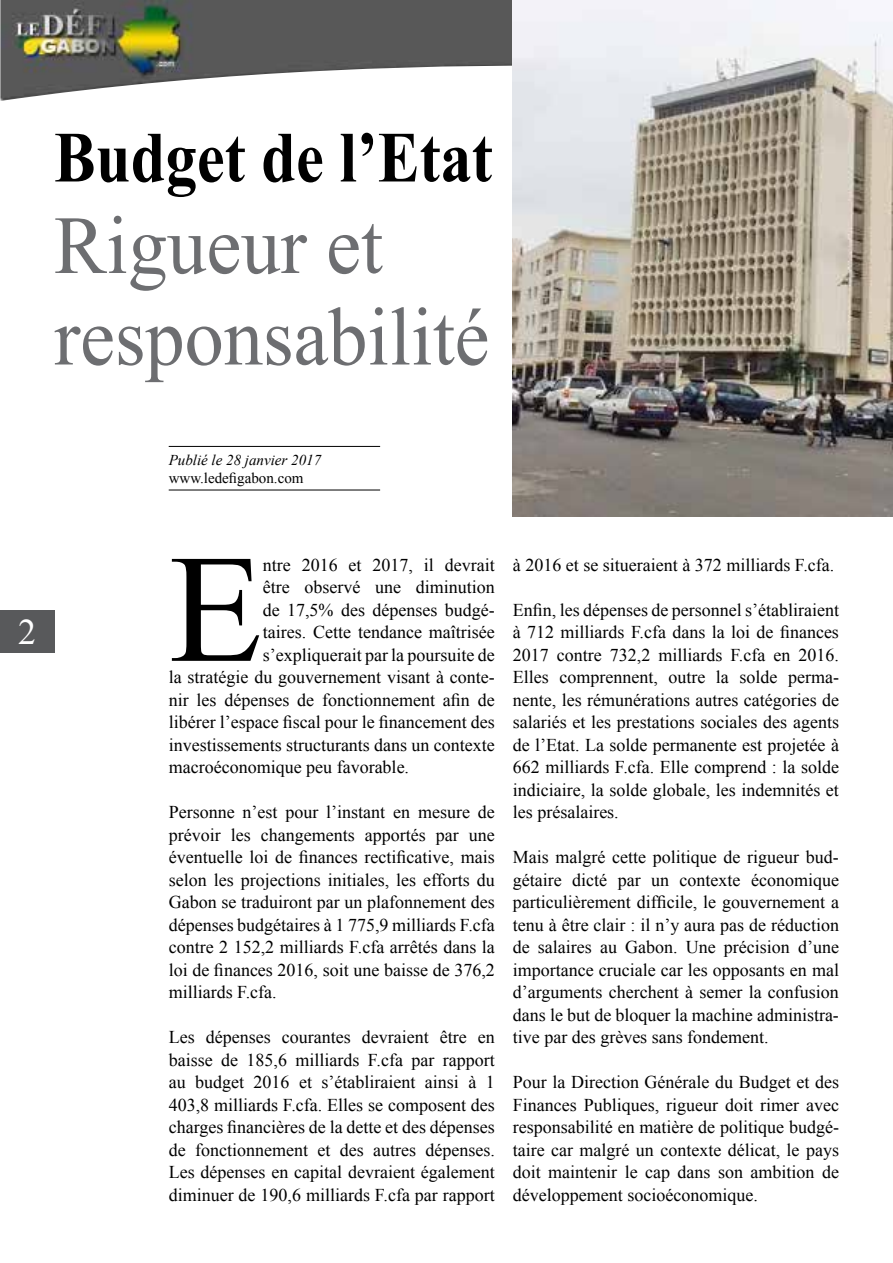
<style>
.page{position:relative;width:893px;height:1263px;background:#fff}
.page>*{position:absolute;margin:0;border:0;box-sizing:border-box;transform-origin:0 0}
.t1{font:153.9px "Times New Roman";color:#000}
.t2{font:82.5px/91.5px "Times New Roman";color:#6d6e71;scale:.95 1}
.t3{font:700 72px "Times New Roman";color:#000;scale:.87 1}
.t4{font:36px "Times New Roman";color:#fff}
.t5{font:18px/22.5px "Times New Roman";color:#000;text-align:justify}
.t6{font:italic 15px "Times New Roman";color:#000}
.t7{font:15px "Times New Roman";color:#000}
</style>
<div class="page">
<div style="left:0;top:610px;width:54px;height:43px;background:#58595b"></div>
<img style="left:0;top:0;width:513px;height:101px">
<hr style="left:169px;top:490px;width:211px;height:1px;background:#000">
<hr style="left:169px;top:446px;width:211px;height:1px;background:#000">
<img style="left:513px;top:0;width:380px;height:517px">
<h3 class="t3" style="left:54px;top:105px;width:505px">Budget de l’Etat</h3>
<h2 class="t2" style="left:54px;top:197px;width:460px">Rigueur et responsabilité</h2>
<h3 class="t4" style="left:18px;top:606px;width:19px">2</h3>
<p class="t6" style="left:169px;top:450px;width:154px">Publié le 28 janvier 2017</p>
<p class="t7" style="left:169px;top:467px;width:136px">www.ledefigabon.com</p>
<h1 class="t1" style="left:169px;top:501px;width:96px">E</h1>
<p class="t5" style="left:263px;top:553px;width:234px">ntre 2016 et 2017, il devrait</p>
<p class="t5" style="left:263px;top:575px;width:234px">être observé une diminution</p>
<p class="t5" style="left:263px;top:598px;width:234px">de 17,5% des dépenses budgé-</p>
<p class="t5" style="left:263px;top:620px;width:234px">taires. Cette tendance maîtrisée</p>
<p class="t5" style="left:263px;top:643px;width:234px">s’expliquerait par la poursuite de</p>
<p class="t5" style="left:169px;top:665px;width:328px">la stratégie du gouvernement visant à conte-</p>
<p class="t5" style="left:169px;top:688px;width:328px">nir les dépenses de fonctionnement afin de</p>
<p class="t5" style="left:169px;top:710px;width:328px">libérer l’espace fiscal pour le financement des</p>
<p class="t5" style="left:169px;top:733px;width:328px">investissements structurants dans un contexte</p>
<p class="t5" style="left:169px;top:755px;width:242px">macroéconomique peu favorable.</p>
<p class="t5" style="left:169px;top:800px;width:328px">Personne n’est pour l’instant en mesure de prévoir les changements apportés par une éventuelle loi de finances rectificative, mais selon les projections initiales, les efforts du Gabon se traduiront par un plafonnement des dépenses budgétaires à 1 775,9 milliards F.cfa contre 2 152,2 milliards F.cfa arrêtés dans la loi de finances 2016, soit une baisse de 376,2 milliards F.cfa.</p>
<p class="t5" style="left:169px;top:1025px;width:328px">Les dépenses courantes devraient être en baisse de 185,6 milliards F.cfa par rapport au budget 2016 et s’établiraient ainsi à 1<br>403,8 milliards F.cfa. Elles se composent des charges financières de la dette et des dépenses de fonctionnement et des autres dépenses.<br>Les dépenses en capital devraient également diminuer de 190,6 milliards F.cfa par rapport</p>
<p class="t5" style="left:513px;top:553px;width:323px">à 2016 et se situeraient à 372 milliards F.cfa.</p>
<p class="t5" style="left:513px;top:598px;width:328px">Enfin, les dépenses de personnel s’établiraient à 712 milliards F.cfa dans la loi de finances 2017 contre 732,2 milliards F.cfa en 2016.<br>Elles comprennent, outre la solde perma&shy;nente, les rémunérations autres catégories de salariés et les prestations sociales des agents de l’Etat. La solde permanente est projetée à 662 milliards F.cfa. Elle comprend : la solde indiciaire, la solde globale, les indemnités et les présalaires.</p>
<p class="t5" style="left:513px;top:845px;width:328px">Mais malgré cette politique de rigueur bud&shy;gétaire dicté par un contexte économique particulièrement difficile, le gouvernement a tenu à être clair : il n’y aura pas de réduction de salaires au Gabon. Une précision d’une importance cruciale car les opposants en mal d’arguments cherchent à semer la confusion dans le but de bloquer la machine administra&shy;tive par des grèves sans fondement.</p>
<p class="t5" style="left:513px;top:1070px;width:328px">Pour la Direction Générale du Budget et des Finances Publiques, rigueur doit rimer avec responsabilité en matière de politique budgé&shy;taire car malgré un contexte délicat, le pays doit maintenir le cap dans son ambition de développement socioéconomique.</p>
</div>
